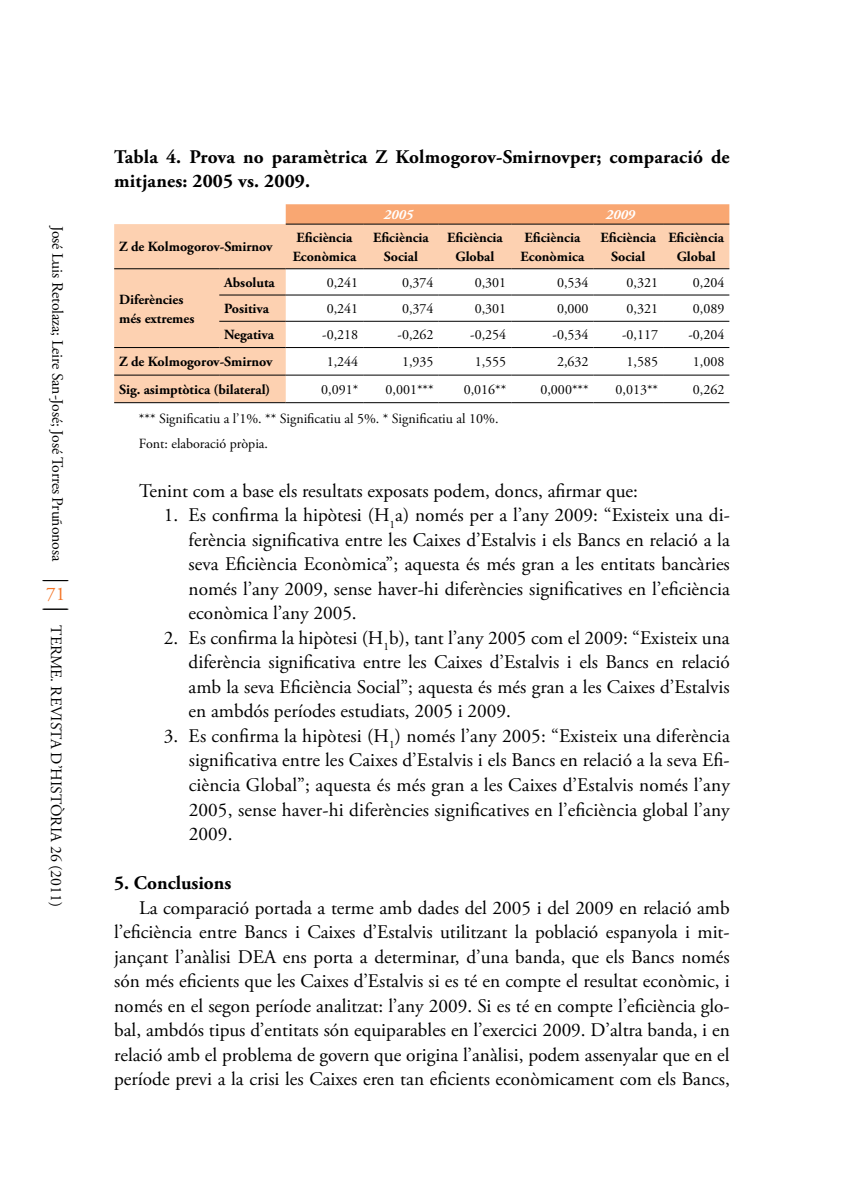
<style>
.page{position:relative;width:844px;height:1191px;background:#fff}
.page>*{position:absolute;margin:0;border:0;box-sizing:border-box;transform-origin:0 0}
.t1{font:19.25px/24.5px "Adobe Garamond Pro";color:#000;text-align:justify}
.t2{font:700 19.25px/24.5px "Adobe Garamond Pro";letter-spacing:.01em;color:#000}
.t3{font:19.25px "Adobe Garamond Pro";color:#f47425}
.t4{font:15.75px "Adobe Garamond Pro";letter-spacing:-.02em;color:#000}
.t5{font:15.75px "Adobe Garamond Pro";color:#000}
.t6{font:14px/24.5px "Adobe Garamond Pro";color:#000}
.t7{font:700 14px/19.2px "Adobe Garamond Pro";color:#000;text-align:center}
.t8{font:italic 700 14px "Adobe Garamond Pro";color:#fff}
</style>
<div class="page">
<svg style="left:42px;top:580px;width:26px;height:1px"></svg>
<svg style="left:42px;top:609px;width:26px;height:1px"></svg>
<svg style="left:286px;top:204px;width:443px;height:20px;background:#f4a471"></svg>
<svg style="left:114px;top:224px;width:615px;height:178px"></svg>
<hr style="left:286px;top:268px;width:77px;height:1px;background:#000">
<hr style="left:363px;top:268px;width:75px;height:1px;background:#000">
<hr style="left:438px;top:268px;width:73px;height:1px;background:#000">
<hr style="left:511px;top:268px;width:82px;height:1px;background:#000">
<hr style="left:593px;top:268px;width:70px;height:1px;background:#000">
<hr style="left:663px;top:268px;width:66px;height:1px;background:#000">
<hr style="left:219px;top:295px;width:67px;height:1px;background:#000">
<hr style="left:286px;top:295px;width:77px;height:1px;background:#000">
<hr style="left:363px;top:295px;width:75px;height:1px;background:#000">
<hr style="left:438px;top:295px;width:73px;height:1px;background:#000">
<hr style="left:511px;top:295px;width:82px;height:1px;background:#000">
<hr style="left:593px;top:295px;width:70px;height:1px;background:#000">
<hr style="left:663px;top:295px;width:66px;height:1px;background:#000">
<hr style="left:219px;top:321px;width:67px;height:1px;background:#000">
<hr style="left:286px;top:321px;width:77px;height:1px;background:#000">
<hr style="left:363px;top:321px;width:75px;height:1px;background:#000">
<hr style="left:438px;top:321px;width:73px;height:1px;background:#000">
<hr style="left:511px;top:321px;width:82px;height:1px;background:#000">
<hr style="left:593px;top:321px;width:70px;height:1px;background:#000">
<hr style="left:663px;top:321px;width:66px;height:1px;background:#000">
<hr style="left:114px;top:347px;width:105px;height:1px;background:#000">
<hr style="left:219px;top:347px;width:67px;height:1px;background:#000">
<hr style="left:286px;top:347px;width:77px;height:1px;background:#000">
<hr style="left:363px;top:347px;width:75px;height:1px;background:#000">
<hr style="left:438px;top:347px;width:73px;height:1px;background:#000">
<hr style="left:511px;top:347px;width:82px;height:1px;background:#000">
<hr style="left:593px;top:347px;width:70px;height:1px;background:#000">
<hr style="left:663px;top:347px;width:66px;height:1px;background:#000">
<hr style="left:114px;top:375px;width:105px;height:1px;background:#000">
<hr style="left:219px;top:375px;width:67px;height:1px;background:#000">
<hr style="left:286px;top:375px;width:77px;height:1px;background:#000">
<hr style="left:363px;top:375px;width:75px;height:1px;background:#000">
<hr style="left:438px;top:375px;width:73px;height:1px;background:#000">
<hr style="left:511px;top:375px;width:82px;height:1px;background:#000">
<hr style="left:593px;top:375px;width:70px;height:1px;background:#000">
<hr style="left:663px;top:375px;width:66px;height:1px;background:#000">
<hr style="left:114px;top:402px;width:105px;height:1px;background:#000">
<hr style="left:219px;top:402px;width:67px;height:1px;background:#000">
<hr style="left:114px;top:268px;width:105px;height:1px;background:#000">
<hr style="left:219px;top:268px;width:67px;height:1px;background:#000">
<hr style="left:286px;top:224px;width:77px;height:1px;background:#000">
<hr style="left:363px;top:224px;width:75px;height:1px;background:#000">
<hr style="left:438px;top:224px;width:73px;height:1px;background:#000">
<hr style="left:511px;top:224px;width:82px;height:1px;background:#000">
<hr style="left:593px;top:224px;width:70px;height:1px;background:#000">
<hr style="left:663px;top:224px;width:66px;height:1px;background:#000">
<hr style="left:286px;top:402px;width:77px;height:1px;background:#000">
<hr style="left:363px;top:402px;width:75px;height:1px;background:#000">
<hr style="left:438px;top:402px;width:73px;height:1px;background:#000">
<hr style="left:511px;top:402px;width:82px;height:1px;background:#000">
<hr style="left:593px;top:402px;width:70px;height:1px;background:#000">
<hr style="left:663px;top:402px;width:66px;height:1px;background:#000">
<p class="t4" style="left:67px;top:226px;width:337px;rotate:90deg">José Luis Retolaza; Leire San-José; José Torres Pruñonosa</p>
<p class="t3" style="left:46px;top:582px;width:21px">71</p>
<p class="t5" style="left:66px;top:625px;width:283px;rotate:90deg">TERME. REVISTA D’HISTÒRIA 26 (2011)</p>
<p class="t2" style="left:114px;top:145px;width:617px">Tabla 4. Prova no paramètrica Z Kolmogorov-Smirnovper; comparació de mitjanes: 2005 vs. 2009.</p>
<p class="t8" style="left:384px;top:207px;width:31px">2005</p>
<p class="t8" style="left:605px;top:207px;width:31px">2009</p>
<p class="t7" style="left:119px;top:238px;width:155px">Z de Kolmogorov-Smirnov</p>
<p class="t7" style="left:292px;top:228px;width:65px;text-align:left">Eficiència<br>Econòmica</p>
<p class="t7" style="left:373px;top:228px;width:57px">Eficiència<br>Social</p>
<p class="t7" style="left:447px;top:228px;width:57px">Eficiència<br>Global</p>
<p class="t7" style="left:520px;top:228px;width:65px;text-align:left">Eficiència<br>Econòmica</p>
<p class="t7" style="left:600px;top:228px;width:57px">Eficiència<br>Social</p>
<p class="t7" style="left:668px;top:228px;width:57px">Eficiència<br>Global</p>
<p class="t7" style="left:119px;top:290px;width:77px;text-align:left">Diferències més extremes</p>
<p class="t7" style="left:224px;top:273px;width:52px">Absoluta</p>
<p class="t6" style="left:326px;top:271px;width:33px">0,241</p>
<p class="t6" style="left:402px;top:271px;width:33px">0,374</p>
<p class="t6" style="left:474px;top:271px;width:33px">0,301</p>
<p class="t6" style="left:557px;top:271px;width:33px">0,534</p>
<p class="t6" style="left:626px;top:271px;width:33px">0,321</p>
<p class="t6" style="left:692px;top:271px;width:33px">0,204</p>
<p class="t7" style="left:224px;top:299px;width:46px">Positiva</p>
<p class="t6" style="left:326px;top:297px;width:33px">0,241</p>
<p class="t6" style="left:402px;top:297px;width:33px">0,374</p>
<p class="t6" style="left:474px;top:297px;width:33px">0,301</p>
<p class="t6" style="left:557px;top:297px;width:33px">0,000</p>
<p class="t6" style="left:626px;top:297px;width:33px">0,321</p>
<p class="t6" style="left:692px;top:297px;width:33px">0,089</p>
<p class="t7" style="left:224px;top:326px;width:51px">Negativa</p>
<p class="t6" style="left:322px;top:323px;width:37px">-0,218</p>
<p class="t6" style="left:397px;top:323px;width:37px">-0,262</p>
<p class="t6" style="left:470px;top:323px;width:37px">-0,254</p>
<p class="t6" style="left:552px;top:323px;width:37px">-0,534</p>
<p class="t6" style="left:622px;top:323px;width:37px">-0,117</p>
<p class="t6" style="left:688px;top:323px;width:37px">-0,204</p>
<p class="t7" style="left:119px;top:352px;width:155px">Z de Kolmogorov-Smirnov</p>
<p class="t6" style="left:326px;top:350px;width:33px">1,244</p>
<p class="t6" style="left:402px;top:350px;width:33px">1,935</p>
<p class="t6" style="left:474px;top:350px;width:33px">1,555</p>
<p class="t6" style="left:557px;top:350px;width:33px">2,632</p>
<p class="t6" style="left:626px;top:350px;width:33px">1,585</p>
<p class="t6" style="left:692px;top:350px;width:33px">1,008</p>
<p class="t7" style="left:119px;top:380px;width:153px">Sig. asimptòtica (bilateral)</p>
<p class="t6" style="left:321px;top:378px;width:39px">0,091*</p>
<p class="t6" style="left:385px;top:378px;width:50px">0,001***</p>
<p class="t6" style="left:463px;top:378px;width:44px">0,016**</p>
<p class="t6" style="left:540px;top:378px;width:50px">0,000***</p>
<p class="t6" style="left:615px;top:378px;width:44px">0,013**</p>
<p class="t6" style="left:692px;top:378px;width:33px">0,262</p>
<p class="t6" style="left:139px;top:407px;width:361px">*** Significatiu a l’1%. ** Significatiu al 5%. * Significatiu al 10%.<br>Font: elaboració pròpia.</p>
<p class="t1" style="left:139px;top:479px;width:500px">Tenint com a base els resultats exposats podem, doncs, afirmar que:</p>
<p class="t1" style="left:188px;top:504px;width:542px;text-indent:-25px">1. Es confirma la hipòtesi (H<sub>1</sub>a) només per a l’any 2009: “Existeix una di&shy;ferència significativa entre les Caixes d’Estalvis i els Bancs en relació a la seva Eficiència Econòmica”; aquesta és més gran a les entitats bancàries només l’any 2009, sense haver-hi diferències significatives en l’eficiència econòmica l’any 2005.</p>
<p class="t1" style="left:188px;top:626px;width:542px;text-indent:-25px">2. Es confirma la hipòtesi (H<sub>1</sub>b), tant l’any 2005 com el 2009: “Existeix una diferència significativa entre les Caixes d’Estalvis i els Bancs en relació amb la seva Eficiència Social”; aquesta és més gran a les Caixes d’Estalvis en ambdós períodes estudiats, 2005 i 2009.</p>
<p class="t1" style="left:189px;top:724px;width:542px;text-indent:-25px">3. Es confirma la hipòtesi (H<sub>1</sub>) només l’any 2005: “Existeix una diferència significativa entre les Caixes d’Estalvis i els Bancs en relació a la seva Efi&shy;ciència Global”; aquesta és més gran a les Caixes d’Estalvis només l’any 2005, sense haver-hi diferències significatives en l’eficiència global l’any 2009.</p>
<p class="t2" style="left:114px;top:871px;width:119px">5. Conclusions</p>
<p class="t1" style="left:114px;top:896px;width:617px;text-indent:25px">La comparació portada a terme amb dades del 2005 i del 2009 en relació amb l’eficiència entre Bancs i Caixes d’Estalvis utilitzant la població espanyola i mit&shy;jançant l’anàlisi DEA ens porta a determinar, d’una banda, que els Bancs només són més eficients que les Caixes d’Estalvis si es té en compte el resultat econòmic, i només en el segon període analitzat: l’any 2009. Si es té en compte l’eficiència glo&shy;bal, ambdós tipus d’entitats són equiparables en l’exercici 2009. D’altra banda, i en relació amb el problema de govern que origina l’anàlisi, podem assenyalar que en el període previ a la crisi les Caixes eren tan eficients econòmicament com els Bancs,</p>
</div>
